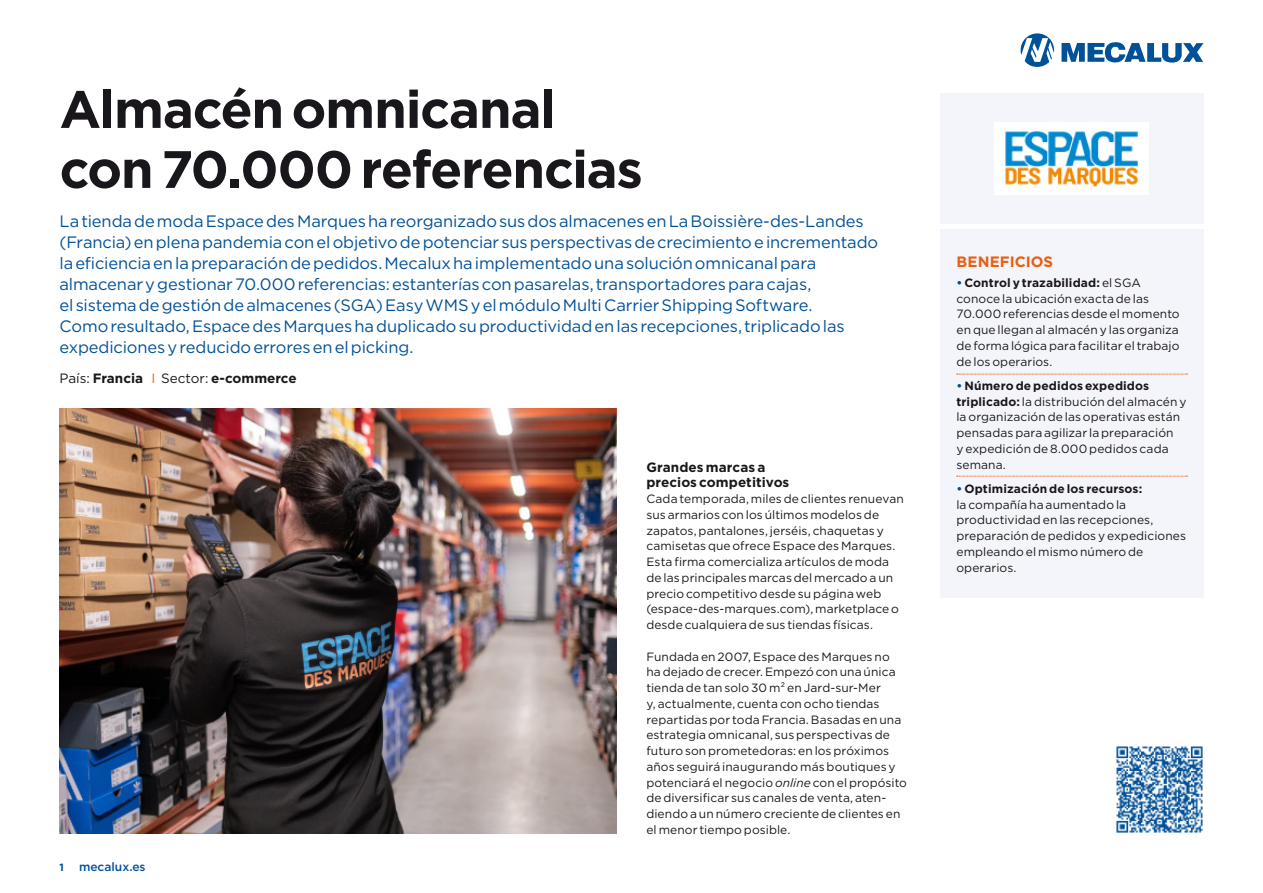
<style>
.page{position:relative;width:1263px;height:893px;background:#fff}
.page>*{position:absolute;margin:0;border:0;box-sizing:border-box;transform-origin:0 0}
.t1{font:700 52.5px/60px "Gotham";letter-spacing:-.025em;color:#1a171c}
.t2{font:16.5px/21px "Gotham";letter-spacing:-.01em;color:#005198}
.t3{font:700 15px "Gotham";color:#e95e0f}
.t4{font:700 13.5px/15.8px "Gotham";color:#1a171c}
.t5{font:12px/15.8px "Gotham";letter-spacing:.005em;color:#1a171c}
.t6{font:500 12px "Gotham";color:#005198}
.t7{font:700 10.5px "Gotham";color:#005198}
.s1{font-weight:400}
.s2{font-weight:400;color:#e95e0f}
.s3{font-style:italic}
.s4{font-weight:700;color:#005198}
.s5{font-weight:700}
</style>
<div class="page">
<svg style="left:1020px;top:33px;width:34px;height:34px"></svg>
<svg style="left:1061px;top:42px;width:142px;height:21px"></svg>
<img style="left:60px;top:409px;width:557px;height:425px">
<div style="left:940px;top:94px;width:263px;height:130px;background:#f4f5fa"></div>
<img style="left:1116px;top:746px;width:87px;height:87px">
<div style="left:940px;top:229px;width:263px;height:369px;background:#f4f5fa"></div>
<svg style="left:957px;top:374px;width:230px;height:1px"></svg>
<svg style="left:957px;top:476px;width:230px;height:1px"></svg>
<div style="left:994px;top:122px;width:155px;height:73px;background:#fff"></div>
<img style="left:1005px;top:131px;width:133px;height:56px">
<h1 class="t1" style="left:60px;top:79px;width:585px">Almacén omnicanal con 70.000 referencias</h1>
<p class="t2" style="left:60px;top:210px;width:820px">La tienda de moda Espace des Marques ha reorganizado sus dos almacenes en La Boissière-des-Landes (Francia) en plena pandemia con el objetivo de potenciar sus perspectivas de crecimiento e incrementado la eficiencia en la preparación de pedidos. Mecalux ha implementado una solución omnicanal para almacenar y gestionar 70.000 referencias: estanterías con pasarelas, transportadores para cajas,<br>el sistema de gestión de almacenes (SGA) Easy WMS y el módulo Multi Carrier Shipping Software.<br>Como resultado, Espace des Marques ha duplicado su productividad en las recepciones, triplicado las expediciones y reducido errores en el picking.</p>
<p class="t4" style="left:60px;top:370px;width:239px"><span class="s1">País:</span> Francia <span class="s2">I</span> <span class="s1">Sector:</span> e-commerce</p>
<p class="t7" style="left:60px;top:860px;width:6px">1</p>
<p class="t6" style="left:79px;top:859px;width:68px">mecalux.es</p>
<p class="t4" style="left:646px;top:459px;width:145px">Grandes marcas a precios competitivos</p>
<p class="t5" style="left:646px;top:491px;width:259px">Cada temporada, miles de clientes renuevan sus armarios con los últimos modelos de zapatos, pantalones, jerséis, chaquetas y camisetas que ofrece Espace des Marques.<br>Esta firma comercializa artículos de moda de las principales marcas del mercado a un precio competitivo desde su página web (espace-des-marques.com), marketplace o desde cualquiera de sus tiendas físicas.</p>
<p class="t5" style="left:646px;top:648px;width:262px">Fundada en 2007, Espace des Marques no ha dejado de crecer. Empezó con una única tienda de tan solo 30 m² en Jard-sur-Mer<br>y, actualmente, cuenta con ocho tiendas repartidas por toda Francia. Basadas en una estrategia omnicanal, sus perspectivas de futuro son prometedoras: en los próximos años seguirá inaugurando más boutiques y potenciará el negocio <span class="s3">online</span> con el propósito de diversificar sus canales de venta, aten&shy;diendo a un número creciente de clientes en el menor tiempo posible.</p>
<p class="t3" style="left:956px;top:252px;width:98px">BENEFICIOS</p>
<p class="t5" style="left:956px;top:274px;width:225px"><span class="s4">•</span> <span class="s5">Control y trazabilidad:</span> el SGA conoce la ubicación exacta de las 70.000 referencias desde el momento en que llegan al almacén y las organiza de forma lógica para facilitar el trabajo de los operarios.</p>
<p class="t5" style="left:956px;top:377px;width:232px"><span class="s4">•</span> <span class="s5">Número de pedidos expedidos triplicado:</span> la distribución del almacén y la organización de las operativas están pensadas para agilizar la preparación<br>y expedición de 8.000 pedidos cada semana.</p>
<p class="t5" style="left:956px;top:480px;width:231px"><span class="s4">•</span> <span class="s5">Optimización de los recursos:<br></span>la compañía ha aumentado la productividad en las recepciones, preparación de pedidos y expediciones empleando el mismo número de operarios.</p>
</div>
